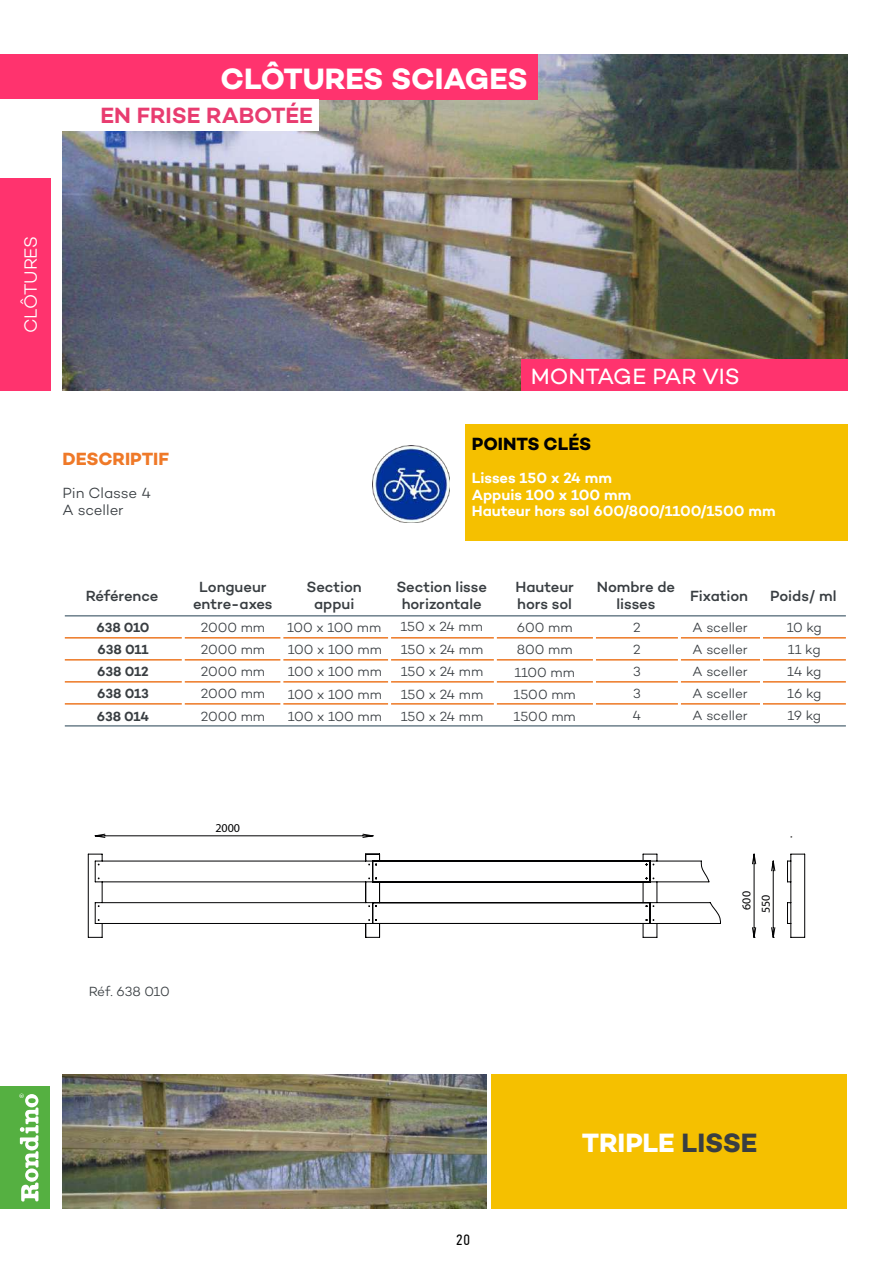
<style>
.page{position:relative;width:893px;height:1263px;background:#fff}
.page>*{position:absolute;margin:0;border:0;box-sizing:border-box;transform-origin:0 0}
.t1{font:700 30px "Campton";letter-spacing:-.015em;color:#fff}
.t2{font:700 27px "Campton";letter-spacing:-.005em;color:#fff}
.t3{font:600 22.5px "Campton";color:#e83c70}
.t4{font:22.5px "Campton";letter-spacing:-.005em;color:#fff}
.t5{font:700 18px "Campton";color:#ef7928}
.t6{font:700 18px "Campton";color:#020203}
.t7{font:300 18px "Campton";letter-spacing:-.015em;color:#fff}
.t8{font:500 15px/16.5px "Campton";letter-spacing:-.005em;color:#393e42;text-align:center}
.t9{font:600 15px/16.5px "Campton";color:#fff}
.t10{font:300 15px/16.5px "Campton";letter-spacing:-.005em;color:#393e42}
.t11{font:15px "PF Din Text Cond Pro";color:#000}
.t12{font:300 13.5px/22px "Campton";color:#393e42;text-align:justify}
.t13{font:600 13.5px/22px "Campton";color:#393e42;text-align:justify}
.t14{font:300 13.5px "Campton";letter-spacing:-.02em;color:#393e42}
.t15{font:12px/19.2px "Myriad Pro";color:#020203}
.s1{color:#393e42}
</style>
<div class="page">
<div style="left:0;top:1086px;width:50px;height:123px;background:#55b041"></div>
<svg style="left:19px;top:1093px;width:19px;height:108px"></svg>
<img style="left:63px;top:54px;width:784px;height:337px">
<div style="left:0;top:54px;width:538px;height:45px;background:#ff336e"></div>
<div style="left:465px;top:424px;width:382px;height:117px;background:#f5c000"></div>
<div style="left:0;top:99px;width:319px;height:32px;background:#fff"></div>
<div style="left:521px;top:359px;width:326px;height:32px;background:#ff336e"></div>
<hr style="left:65px;top:615px;width:781px;height:1px;background:#6c808b">
<hr style="left:65px;top:637px;width:781px;height:1px;background:#ed7824">
<hr style="left:65px;top:659px;width:781px;height:2px;background:#ed7824">
<hr style="left:65px;top:681px;width:781px;height:2px;background:#ed7824">
<hr style="left:65px;top:703px;width:781px;height:2px;background:#ed7824">
<hr style="left:65px;top:725px;width:781px;height:2px;background:#6c808b">
<hr style="left:280px;top:625px;width:3px;height:90px;background:#fff">
<hr style="left:388px;top:625px;width:3px;height:86px;background:#fff">
<hr style="left:182px;top:625px;width:3px;height:86px;background:#fff">
<hr style="left:494px;top:625px;width:3px;height:90px;background:#fff">
<hr style="left:593px;top:625px;width:3px;height:85px;background:#fff">
<hr style="left:678px;top:625px;width:3px;height:89px;background:#fff">
<hr style="left:760px;top:625px;width:3px;height:89px;background:#fff">
<svg style="left:88px;top:854px;width:717px;height:84px"></svg>
<svg style="left:95px;top:834px;width:279px;height:4px"></svg>
<svg style="left:752px;top:853px;width:4px;height:85px"></svg>
<svg style="left:771px;top:860px;width:4px;height:78px"></svg>
<img style="left:372px;top:445px;width:77px;height:77px">
<img style="left:63px;top:1074px;width:424px;height:135px">
<div style="left:491px;top:1074px;width:356px;height:135px;background:#f5c000"></div>
<div style="left:0;top:178px;width:50px;height:213px;background:#ff336e"></div>
<h1 class="t1" style="left:221px;top:59px;width:309px">CLÔTURES SCIAGES</h1>
<h3 class="t3" style="left:101px;top:101px;width:214px">EN FRISE RABOTÉE</h3>
<h3 class="t7" style="left:19px;top:333px;width:99px;rotate:-90deg">CLÔTURES</h3>
<h3 class="t5" style="left:63px;top:447px;width:108px">DESCRIPTIF</h3>
<p class="t10" style="left:63px;top:485px;width:90px">Pin Classe 4<br>A sceller</p>
<h3 class="t4" style="left:531px;top:362px;width:211px">MONTAGE PAR VIS</h3>
<h3 class="t6" style="left:472px;top:433px;width:121px">POINTS CLÉS</h3>
<p class="t9" style="left:472px;top:470px;width:306px">Lisses 150 x 24 mm<br>Appuis 100 x 100 mm<br>Hauteur hors sol 600/800/1100/1500 mm</p>
<p class="t8" style="left:86px;top:587px;width:74px">Référence</p>
<p class="t8" style="left:193px;top:579px;width:81px">Longueur entre-axes</p>
<p class="t8" style="left:307px;top:579px;width:57px">Section appui</p>
<p class="t8" style="left:396px;top:579px;width:92px">Section lisse horizontale</p>
<p class="t8" style="left:515px;top:579px;width:60px;text-align:left">Hauteur hors sol</p>
<p class="t13" style="left:96px;top:616px;width:55px">638 010<br>638 011<br>638 012<br>638 013<br>638 014</p>
<p class="t12" style="left:201px;top:616px;width:66px">2000 mm 2000 mm 2000 mm 2000 mm 2000 mm</p>
<p class="t12" style="left:287px;top:616px;width:96px">100 x 100 mm 100 x 100 mm 100 x 100 mm</p>
<p class="t12" style="left:400px;top:615px;width:84px">150 x 24 mm</p>
<p class="t12" style="left:514px;top:616px;width:64px;text-align:left">600 mm<br>800 mm<br>1100 mm<br>1500 mm<br>1500 mm</p>
<p class="t12" style="left:401px;top:638px;width:84px">150 x 24 mm<br>150 x 24 mm</p>
<p class="t12" style="left:401px;top:705px;width:84px">150 x 24 mm</p>
<p class="t12" style="left:288px;top:683px;width:96px">100 x 100 mm</p>
<p class="t12" style="left:401px;top:683px;width:84px">150 x 24 mm</p>
<p class="t12" style="left:288px;top:705px;width:96px">100 x 100 mm</p>
<p class="t8" style="left:597px;top:579px;width:80px">Nombre de lisses</p>
<p class="t12" style="left:632px;top:616px;width:10px">2<br>2<br>3<br>3<br>4</p>
<p class="t8" style="left:690px;top:587px;width:59px">Fixation</p>
<p class="t12" style="left:693px;top:616px;width:57px">A sceller A sceller A sceller A sceller A sceller</p>
<p class="t8" style="left:770px;top:587px;width:68px">Poids/ ml</p>
<p class="t12" style="left:787px;top:616px;width:37px">10 kg 11 kg 14 kg 16 kg 19 kg</p>
<p class="t15" style="left:215px;top:818px;width:26px">2000</p>
<p class="t14" style="left:89px;top:983px;width:82px">Réf. 638 010</p>
<p class="t15" style="left:737px;top:913px;width:23px;rotate:-90deg">600<br>550</p>
<p class="t11" style="left:456px;top:1231px;width:15px">20</p>
<h2 class="t2" style="left:582px;top:1126px;width:177px">TRIPLE <span class="s1">LISSE</span></h2>
</div>
